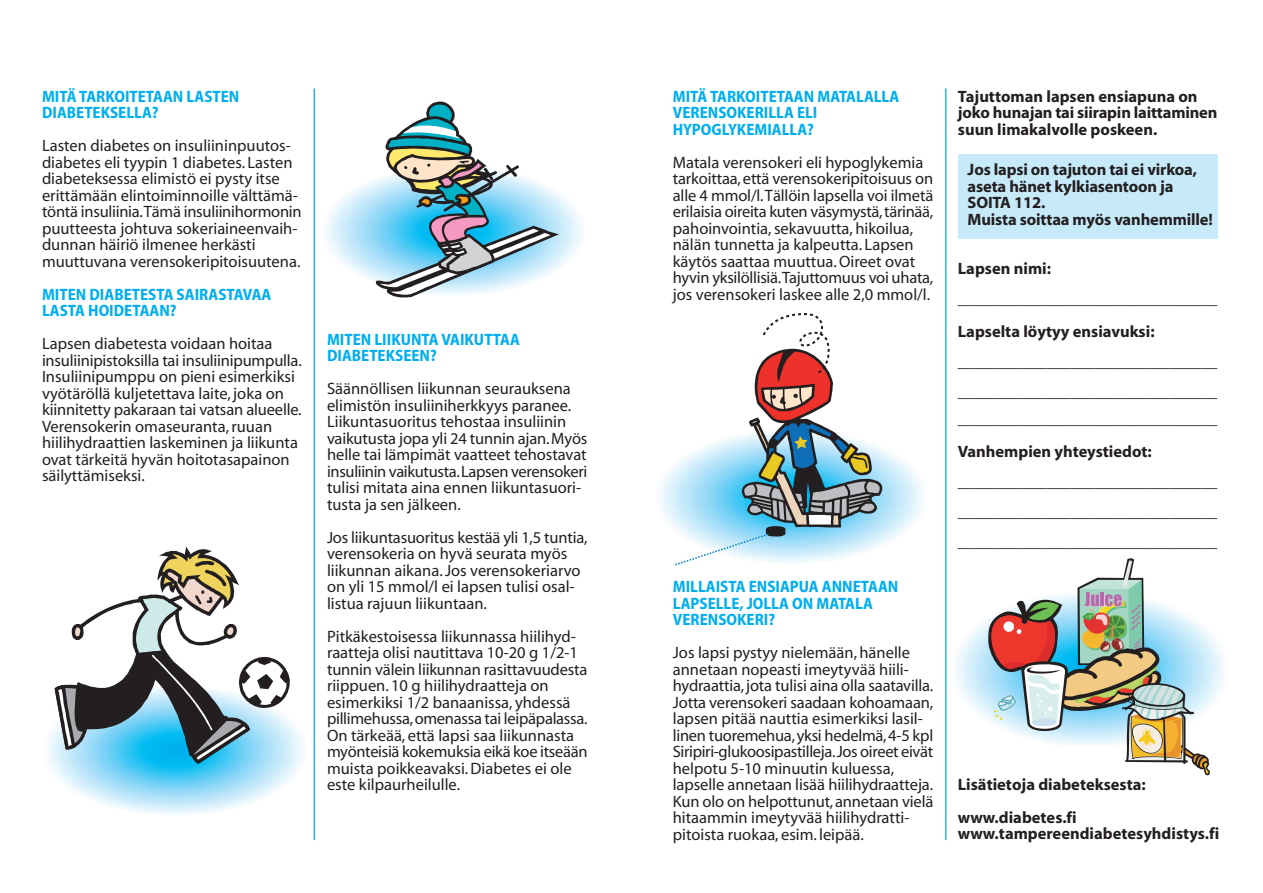
<style>
.page{position:relative;width:1263px;height:893px;background:#fff}
.page>*{position:absolute;margin:0;border:0;box-sizing:border-box;transform-origin:0 0}
.t1{font:16.5px/16.5px "Myriad";color:#231f20}
.t2{font:700 16.5px/16.5px "Myriad";color:#231f20}
.t3{font:700 semi-condensed 16.5px/16.5px "Myriad Pro";color:#00aeef}
.t4{font:700 16.5px/16.5px "Myriad Pro";color:#231f20}
</style>
<div class="page">
<div style="left:958px;top:154px;width:259px;height:84px;background:#c6eafa"></div>
<hr style="left:314px;top:88px;width:1px;height:752px;background:#00aeef">
<svg style="left:325px;top:102px;width:258px;height:195px"></svg>
<svg style="left:47px;top:546px;width:257px;height:268px"></svg>
<svg style="left:660px;top:313px;width:263px;height:253px"></svg>
<hr style="left:945px;top:88px;width:1px;height:752px;background:#00aeef">
<svg style="left:956px;top:558px;width:269px;height:217px"></svg>
<p class="t3" style="left:42px;top:89px;width:199px">MITÄ TARKOITETAAN LASTEN<br>DIABETEKSELLA?</p>
<p class="t1" style="left:42px;top:139px;width:261px">Lasten diabetes on insuliininpuutos&shy;diabetes eli tyypin 1 diabetes. Lasten diabeteksessa elimistö ei pysty itse erittämään elintoiminnoille välttämä&shy;töntä insuliinia.Tämä insuliinihormonin puutteesta johtuva sokeriaineenvaih&shy;dunnan häiriö ilmenee herkästi muuttuvana verensokeripitoisuutena.</p>
<p class="t3" style="left:42px;top:287px;width:231px">MITEN DIABETESTA SAIRASTAVAA<br>LASTA HOIDETAAN?</p>
<p class="t1" style="left:42px;top:337px;width:261px">Lapsen diabetesta voidaan hoitaa insuliinipistoksilla tai insuliinipumpulla.<br>Insuliinipumppu on pieni esimerkiksi vyötäröllä kuljetettava laite, joka on kiinnitetty pakaraan tai vatsan alueelle.<br>Verensokerin omaseuranta, ruuan hiilihydraattien laskeminen ja liikunta ovat tärkeitä hyvän hoitotasapainon säilyttämiseksi.</p>
<p class="t3" style="left:327px;top:332px;width:194px">MITEN LIIKUNTA VAIKUTTAA<br>DIABETEKSEEN?</p>
<p class="t1" style="left:327px;top:382px;width:262px">Säännöllisen liikunnan seurauksena elimistön insuliiniherkkyys paranee.<br>Liikuntasuoritus tehostaa insuliinin vaikutusta jopa yli 24 tunnin ajan. Myös helle tai lämpimät vaatteet tehostavat insuliinin vaikutusta. Lapsen verensokeri tulisi mitata aina ennen liikuntasuori&shy;tusta ja sen jälkeen.</p>
<p class="t1" style="left:327px;top:530px;width:262px">Jos liikuntasuoritus kestää yli 1,5 tuntia, verensokeria on hyvä seurata myös liikunnan aikana. Jos verensokeriarvo on yli 15 mmol/l ei lapsen tulisi osal&shy;listua rajuun liikuntaan.</p>
<p class="t1" style="left:327px;top:629px;width:262px">Pitkäkestoisessa liikunnassa hiilihyd&shy;raatteja olisi nautittava 10-20 g 1/2-1 tunnin välein liikunnan rasittavuudesta riippuen. 10 g hiilihydraatteja on esimerkiksi 1/2 banaanissa, yhdessä pillimehussa, omenassa tai leipäpalassa.<br>On tärkeää, että lapsi saa liikunnasta myönteisiä kokemuksia eikä koe itseään muista poikkeavaksi. Diabetes ei ole este kilpaurheilulle.</p>
<p class="t3" style="left:673px;top:89px;width:228px">MITÄ TARKOITETAAN MATALALLA<br>VERENSOKERILLA ELI<br>HYPOGLYKEMIALLA?</p>
<p class="t1" style="left:673px;top:155px;width:262px">Matala verensokeri eli hypoglykemia tarkoittaa, että verensokeripitoisuus on alle 4 mmol/l. Tällöin lapsella voi ilmetä erilaisia oireita kuten väsymystä, tärinää, pahoinvointia, sekavuutta, hikoilua, nälän tunnetta ja kalpeutta. Lapsen käytös saattaa muuttua. Oireet ovat hyvin yksilöllisiä.Tajuttomuus voi uhata, jos verensokeri laskee alle 2,0 mmol/l.</p>
<p class="t3" style="left:673px;top:580px;width:227px">MILLAISTA ENSIAPUA ANNETAAN<br>LAPSELLE, JOLLA ON MATALA<br>VERENSOKERI?</p>
<p class="t1" style="left:673px;top:646px;width:262px">Jos lapsi pystyy nielemään, hänelle annetaan nopeasti imeytyvää hiili&shy;hydraattia, jota tulisi aina olla saatavilla.<br>Jotta verensokeri saadaan kohoamaan, lapsen pitää nauttia esimerkiksi lasil&shy;linen tuoremehua, yksi hedelmä, 4-5 kpl Siripiri-glukoosipastilleja. Jos oireet eivät helpotu 5-10 minuutin kuluessa, lapselle annetaan lisää hiilihydraatteja.<br>Kun olo on helpottunut, annetaan vielä hitaammin imeytyvää hiilihydratti&shy;pitoista ruokaa, esim. leipää.</p>
<p class="t4" style="left:958px;top:89px;width:261px">Tajuttoman lapsen ensiapuna on joko hunajan tai siirapin laittaminen suun limakalvolle poskeen.</p>
<p class="t2" style="left:967px;top:163px;width:247px">Jos lapsi on tajuton tai ei virkoa, aseta hänet kylkiasentoon ja<br>SOITA 112.<br>Muista soittaa myös vanhemmille!</p>
<p class="t2" style="left:958px;top:255px;width:261px;line-height:30px">Lapsen nimi: ________________________________</p>
<p class="t2" style="left:958px;top:318px;width:261px;line-height:30px">Lapselta löytyy ensiavuksi: ________________________________ ________________________________</p>
<p class="t2" style="left:958px;top:403px;width:261px;line-height:33px">________________________________<br>Vanhempien yhteystiedot:</p>
<p class="t1" style="left:958px;top:468px;width:261px;line-height:30px;text-align:justify">________________________________ ________________________________ ________________________________</p>
<p class="t2" style="left:958px;top:769px;width:189px;line-height:33px">Lisätietoja diabeteksesta: www.diabetes.fi</p>
<p class="t2" style="left:958px;top:827px;width:263px">www.tampereendiabetesyhdistys.fi</p>
</div>
